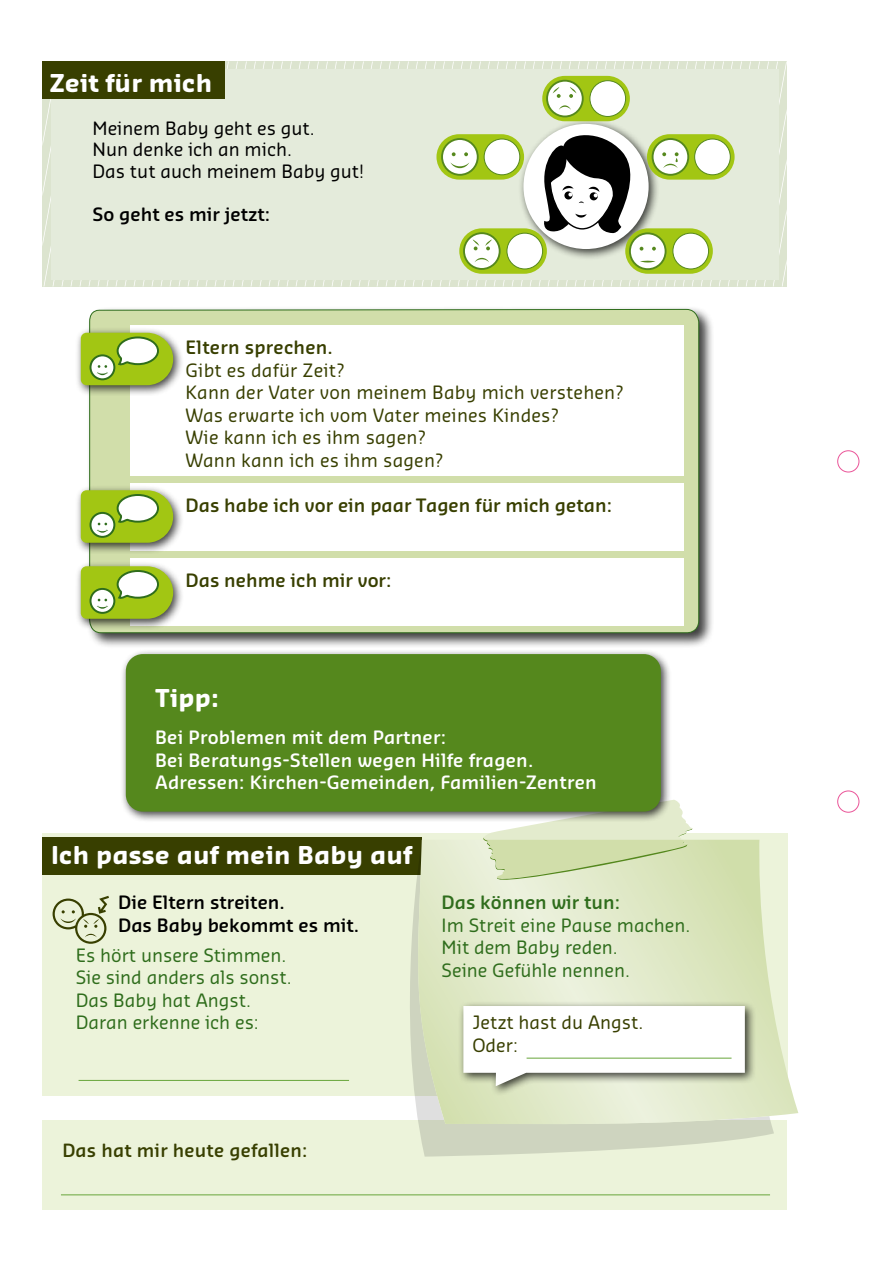
<style>
.page{position:relative;width:893px;height:1263px;background:#fff}
.page>*{position:absolute;margin:0;border:0;box-sizing:border-box;transform-origin:0 0}
._01_Headline_Sansa_Bold_16pt{font:700 24px "Sansa Soft Pro";letter-spacing:.01em;color:#fff}
._01_Headline_Sansa_Bold_16pt-2{font:18px "Sansa Soft Pro";letter-spacing:.01em;color:#383f00}
._01_Headline_Sansa_Bold_16pt-3{font:600 18px/22.5px "Sansa Soft Pro";letter-spacing:.01em;color:#fff}
._03_Copy_Sansa_Normal_12pt{font:18px "Sansa Soft Pro";color:#2f6d1c}
.t1{font:18px/21.6px "Sansa Soft Pro";color:#000}
._02_Subhead_Sansa_Normal_12pt{font:18px "Sansa Soft Pro";color:#2f6d1c}
._03_Copy_Sansa_Normal_12pt_Familie{font:600 18px "Sansa Soft Pro";color:#383f00}
._03_Copy_Sansa_Normal_12pt-2{font:600 18px "Sansa Soft Pro";color:#000}
._02_Subhead_Sansa_Normal_12pt-2{font:18px "Sansa Soft Pro";color:#383f00}
._02_Subhead_Sansa_Normal_12pt-3{font:600 18px "Sansa Soft Pro";color:#2f6d1c}
._01_Headline_Sansa_Bold_16pt-4{font:600 18px "Sansa Soft Pro";letter-spacing:.01em;color:#383f00}
.t2{font:600 17.85px "Sansa Soft Pro";letter-spacing:.01em;color:#383f00}
</style>
<div class="page">
<div style="left:43px;top:1120px;width:744px;height:89px;background:#ecf3da"></div>
<hr style="left:61px;top:1194px;width:709px;height:1px;background:#68a53b">
<svg style="left:43px;top:61px;width:744px;height:226px;background:#dae2cc"></svg>
<div style="left:590px;top:81px;width:36px;height:35px;background:#fff;border-radius:50%"></div>
<div style="left:590px;top:80px;width:36px;height:37px;border:1px solid #55881d;border-radius:50%"></div>
<div style="left:43px;top:62px;width:182px;height:37px;background:#383f00"></div>
<div style="left:43px;top:834px;width:745px;height:262px;background:#ecf3da"></div>
<hr style="left:79px;top:1080px;width:270px;height:1px;background:#68a53b">
<svg style="left:53px;top:896px;width:56px;height:48px"></svg>
<div style="left:43px;top:837px;width:379px;height:38px;background:#383f00"></div>
<svg style="left:419px;top:1126px;width:355px;height:31px;fill:#ced4bf"></svg>
<svg style="left:410px;top:840px;width:388px;height:286px"></svg>
<svg style="left:482px;top:800px;width:211px;height:89px"></svg>
<div style="left:86px;top:306px;width:628px;height:343px;background:#000;opacity:.75"></div>
<svg style="left:89px;top:309px;width:610px;height:324px;background:#ccdaa8"></svg>
<div style="left:120px;top:648px;width:552px;height:175px;background:#000;opacity:.75"></div>
<div style="left:126px;top:654px;width:535px;height:158px;background:#55881d;border-radius:17px"></div>
<div style="left:458px;top:1000px;width:298px;height:97px;background:#000;opacity:.75"></div>
<svg style="left:463px;top:1006px;width:282px;height:80px;background:#f2f3ef"></svg>
<div style="left:130px;top:483px;width:554px;height:67px;background:#fff"></div>
<div style="left:130px;top:558px;width:554px;height:67px;background:#fff"></div>
<div style="left:130px;top:325px;width:554px;height:150px;background:#fff"></div>
<div style="left:75px;top:327px;width:110px;height:70px;background:#000;opacity:.75"></div>
<svg style="left:81px;top:333px;width:92px;height:52px"></svg>
<div style="left:75px;top:484px;width:110px;height:70px;background:#000;opacity:.75"></div>
<svg style="left:81px;top:490px;width:92px;height:53px"></svg>
<div style="left:75px;top:561px;width:110px;height:69px;background:#000;opacity:.75"></div>
<svg style="left:81px;top:566px;width:92px;height:53px"></svg>
<hr style="left:527px;top:1058px;width:204px;height:1px;background:#68a53b">
<div style="left:837px;top:451px;width:22px;height:21px;border:1px solid #ea5498;border-radius:50%"></div>
<div style="left:837px;top:791px;width:22px;height:21px;border:1px solid #ea5498;border-radius:50%"></div>
<h1 class="_01_Headline_Sansa_Bold_16pt" style="left:50px;top:67px;width:164px">Zeit für mich</h1>
<p class="t1" style="left:92px;top:116px;width:273px">Meinem Baby geht es gut.<br>Nun denke ich an mich.<br>Das tut auch meinem Baby gut!</p>
<p class="_03_Copy_Sansa_Normal_12pt-2" style="left:92px;top:202px;width:179px">So geht es mir jetzt:</p>
<p class="_01_Headline_Sansa_Bold_16pt-4" style="left:186px;top:335px;width:149px">Eltern sprechen.</p>
<p class="_01_Headline_Sansa_Bold_16pt-2" style="left:186px;top:358px;width:160px">Gibt es dafür Zeit?</p>
<p class="_01_Headline_Sansa_Bold_16pt-2" style="left:186px;top:380px;width:439px">Kann der Vater von meinem Baby mich verstehen?</p>
<p class="_01_Headline_Sansa_Bold_16pt-2" style="left:186px;top:403px;width:374px">Was erwarte ich vom Vater meines Kindes?</p>
<p class="_01_Headline_Sansa_Bold_16pt-2" style="left:186px;top:425px;width:241px">Wie kann ich es ihm sagen?</p>
<p class="_01_Headline_Sansa_Bold_16pt-2" style="left:186px;top:448px;width:259px">Wann kann ich es ihm sagen?</p>
<p class="_03_Copy_Sansa_Normal_12pt_Familie" style="left:186px;top:493px;width:428px">Das habe ich vor ein paar Tagen für mich getan:</p>
<p class="_03_Copy_Sansa_Normal_12pt_Familie" style="left:186px;top:568px;width:207px">Das nehme ich mir vor:</p>
<p class="_01_Headline_Sansa_Bold_16pt" style="left:155px;top:682px;width:65px">Tipp:</p>
<p class="_01_Headline_Sansa_Bold_16pt-3" style="left:155px;top:725px;width:380px">Bei Problemen mit dem Partner:<br>Bei Beratungs-Stellen wegen Hilfe fragen.</p>
<p class="_01_Headline_Sansa_Bold_16pt-3" style="left:155px;top:770px;width:443px">Adressen: Kirchen-Gemeinden, Familien-Zentren</p>
<p class="_01_Headline_Sansa_Bold_16pt" style="left:51px;top:839px;width:362px">Ich passe auf mein Baby auf</p>
<p class="_03_Copy_Sansa_Normal_12pt-2" style="left:118px;top:890px;width:168px">Die Eltern streiten.</p>
<p class="_03_Copy_Sansa_Normal_12pt-2" style="left:118px;top:913px;width:243px">Das Baby bekommt es mit.</p>
<p class="_03_Copy_Sansa_Normal_12pt" style="left:76px;top:943px;width:212px">Es hört unsere Stimmen.</p>
<p class="_03_Copy_Sansa_Normal_12pt" style="left:76px;top:965px;width:218px">Sie sind anders als sonst.</p>
<p class="_03_Copy_Sansa_Normal_12pt" style="left:76px;top:988px;width:177px">Das Baby hat Angst.</p>
<p class="_03_Copy_Sansa_Normal_12pt" style="left:76px;top:1010px;width:185px">Daran erkenne ich es:</p>
<p class="_02_Subhead_Sansa_Normal_12pt-3" style="left:442px;top:890px;width:180px">Das können wir tun:</p>
<p class="_02_Subhead_Sansa_Normal_12pt" style="left:442px;top:913px;width:250px">Im Streit eine Pause machen.</p>
<p class="_02_Subhead_Sansa_Normal_12pt" style="left:442px;top:935px;width:178px">Mit dem Baby reden.</p>
<p class="_02_Subhead_Sansa_Normal_12pt" style="left:442px;top:958px;width:190px">Seine Gefühle nennen.</p>
<p class="_02_Subhead_Sansa_Normal_12pt-2" style="left:472px;top:1010px;width:172px">Jetzt hast du Angst.</p>
<p class="_02_Subhead_Sansa_Normal_12pt-2" style="left:472px;top:1033px;width:47px">Oder:</p>
<p class="t2" style="left:62px;top:1138px;width:247px">Das hat mir heute gefallen:</p>
</div>
